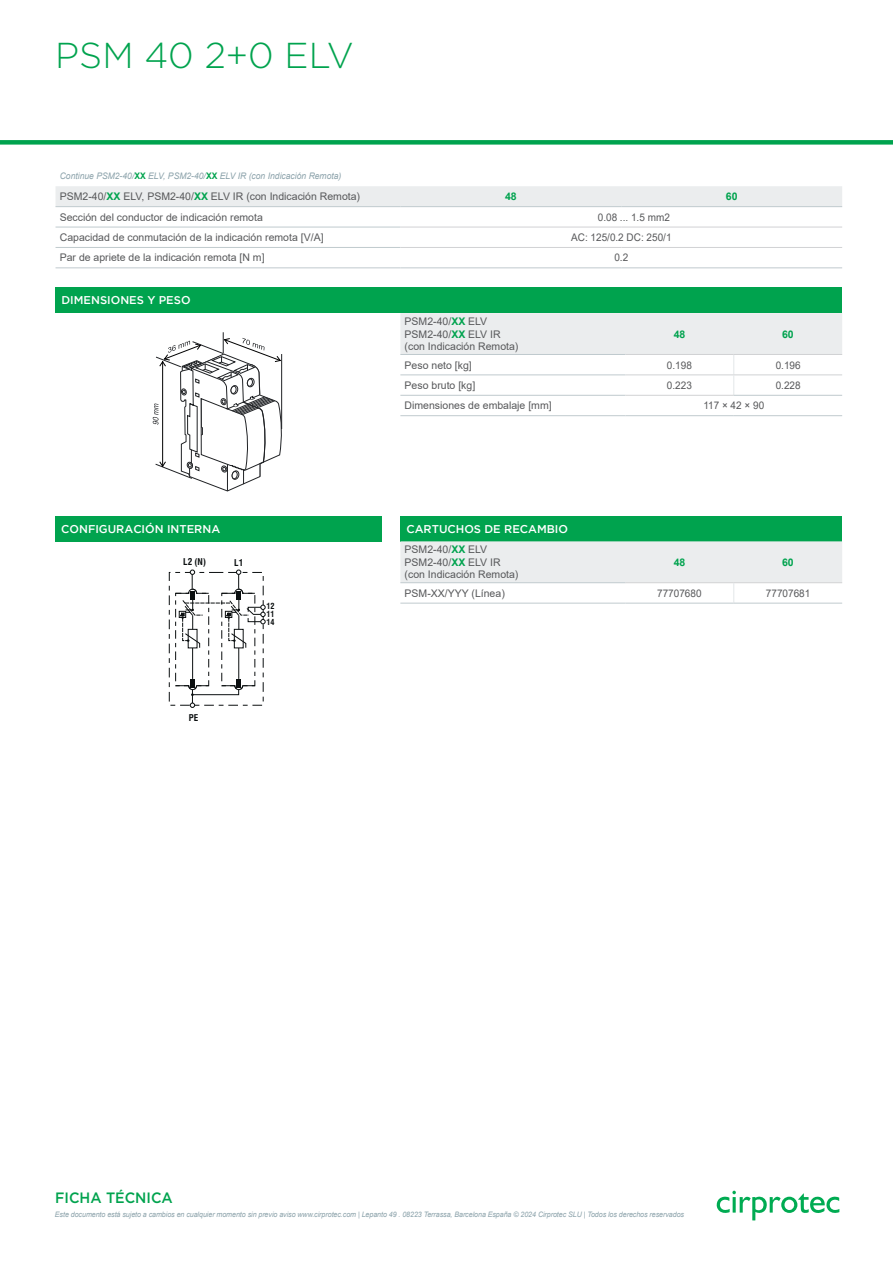
<style>
.page{position:relative;width:893px;height:1263px;background:#fff}
.page>*{position:absolute;margin:0;border:0;box-sizing:border-box;transform-origin:0 0}
.t1{font:300 36px "Gotham";color:#00a34e}
.t2{font:500 15px "Gotham";color:#00a34e;scale:.95 1}
.t3{font:500 11.25px "Gotham";color:#fff}
.t4{font:10.5px/12.6px "Arial";color:#57585a}
.t5{font:10.5px "Arial";color:#57585a;scale:.95 1}
.t6{font:700 10.5px "Arial";color:#00a34e}
.t7{font:700 condensed 9.15px "Swiss 721 BT";color:#0b0f10}
.t8{font:italic 9px "Arial";color:#8ba2aa;scale:.95 1}
.t9{font:700 condensed 8.1px/7.9px "Swiss 721 BT";color:#0b0f10;text-align:justify}
.t10{font:italic 7.5px "Arial";letter-spacing:-.01em;color:#8ba2aa;scale:.95 1}
.s1{font-weight:700;font-style:normal;color:#00a34e}
.s2{font-weight:700;color:#00a34e}
</style>
<div class="page">
<div style="left:56px;top:186px;width:786px;height:20px;background:#ebedee"></div>
<hr style="left:56px;top:206px;width:345px;height:1px;background:#c0cace">
<hr style="left:401px;top:206px;width:220px;height:1px;background:#c0cace">
<hr style="left:621px;top:206px;width:221px;height:1px;background:#c0cace">
<hr style="left:56px;top:227px;width:345px;height:1px;background:#c0cace">
<hr style="left:56px;top:247px;width:345px;height:1px;background:#c0cace">
<hr style="left:56px;top:267px;width:345px;height:1px;background:#c0cace">
<hr style="left:401px;top:227px;width:220px;height:1px;background:#d1d2d4">
<hr style="left:621px;top:227px;width:221px;height:1px;background:#d1d2d4">
<hr style="left:401px;top:247px;width:220px;height:1px;background:#d1d2d4">
<hr style="left:621px;top:247px;width:221px;height:1px;background:#d1d2d4">
<hr style="left:401px;top:267px;width:220px;height:1px;background:#c0cace">
<hr style="left:621px;top:267px;width:221px;height:1px;background:#c0cace">
<svg style="left:153px;top:332px;width:129px;height:159px"></svg>
<div style="left:232px;top:471px;width:7px;height:9px;border:1px solid #202225;border-radius:50%"></div>
<div style="left:232px;top:471px;width:5px;height:8px;background:#fff;border-radius:50%"></div>
<div style="left:232px;top:471px;width:6px;height:8px;border:1px solid #202225;border-radius:50%"></div>
<hr style="left:400px;top:395px;width:225px;height:1px;background:#c0cace">
<svg style="left:400px;top:313px;width:442px;height:82px"></svg>
<hr style="left:400px;top:415px;width:225px;height:1px;background:#c0cace">
<hr style="left:625px;top:395px;width:109px;height:1px;background:#d1d2d4">
<hr style="left:734px;top:395px;width:108px;height:1px;background:#c0cace">
<hr style="left:625px;top:415px;width:109px;height:1px;background:#c0cace">
<hr style="left:734px;top:415px;width:108px;height:1px;background:#c0cace">
<div style="left:55px;top:287px;width:787px;height:26px;background:#00a34e"></div>
<svg style="left:168px;top:569px;width:98px;height:139px"></svg>
<div style="left:55px;top:516px;width:327px;height:26px;background:#00a34e"></div>
<div style="left:400px;top:516px;width:442px;height:25px;background:#00a34e"></div>
<hr style="left:400px;top:603px;width:225px;height:1px;background:#c0cace">
<hr style="left:625px;top:603px;width:109px;height:1px;background:#c0cace">
<svg style="left:400px;top:541px;width:442px;height:62px"></svg>
<hr style="left:734px;top:603px;width:108px;height:1px;background:#c0cace">
<div style="left:0;top:140px;width:893px;height:5px;background:#00a34e"></div>
<svg style="left:717px;top:1191px;width:122px;height:29px"></svg>
<h1 class="t1" style="left:55px;top:33px;width:300px">PSM 40 2+0 ELV</h1>
<p class="t8" style="left:60px;top:170px;width:298px">Continue PSM2-40/<span class="s1">XX</span> ELV, PSM2-40/<span class="s1">XX</span> ELV IR (con Indicación Remota)</p>
<p class="t4" style="left:60px;top:190px;width:302px">PSM2-40/<span class="s2">XX</span> ELV, PSM2-40/<span class="s2">XX</span> ELV IR (con Indicación Remota)</p>
<p class="t6" style="left:505px;top:189px;width:13px">48</p>
<p class="t6" style="left:726px;top:189px;width:13px">60</p>
<p class="t4" style="left:60px;top:211px;width:205px">Sección del conductor de indicación remota</p>
<p class="t5" style="left:598px;top:210px;width:77px">0.08 ... 1.5 mm2</p>
<p class="t4" style="left:60px;top:231px;width:265px">Capacidad de conmutación de la indicación remota [V/A]</p>
<p class="t5" style="left:571px;top:230px;width:107px">AC: 125/0.2 DC: 250/1</p>
<p class="t4" style="left:60px;top:251px;width:206px">Par de apriete de la indicación remota [N m]</p>
<p class="t5" style="left:614px;top:251px;width:16px">0.2</p>
<p class="t3" style="left:61px;top:294px;width:131px">DIMENSIONES Y PESO</p>
<p class="t4" style="left:405px;top:315px;width:115px">PSM2-40/<span class="s2">XX</span> ELV<br>PSM2-40/<span class="s2">XX</span> ELV IR (con Indicación Remota)</p>
<p class="t6" style="left:674px;top:327px;width:13px">48</p>
<p class="t6" style="left:782px;top:327px;width:13px">60</p>
<p class="t4" style="left:405px;top:358px;width:69px">Peso neto [kg]</p>
<p class="t5" style="left:667px;top:358px;width:28px">0.198</p>
<p class="t5" style="left:776px;top:358px;width:28px">0.196</p>
<p class="t4" style="left:405px;top:379px;width:72px">Peso bruto [kg]</p>
<p class="t5" style="left:667px;top:378px;width:28px">0.223</p>
<p class="t5" style="left:776px;top:378px;width:28px">0.228</p>
<p class="t4" style="left:405px;top:399px;width:149px">Dimensiones de embalaje [mm]</p>
<p class="t5" style="left:703px;top:398px;width:66px">117 × 42 × 90</p>
<p class="t3" style="left:61px;top:522px;width:160px">CONFIGURACIÓN INTERNA</p>
<p class="t3" style="left:406px;top:522px;width:163px">CARTUCHOS DE RECAMBIO</p>
<p class="t4" style="left:405px;top:543px;width:115px">PSM2-40/<span class="s2">XX</span> ELV<br>PSM2-40/<span class="s2">XX</span> ELV IR (con Indicación Remota)</p>
<p class="t7" style="left:183px;top:556px;width:24px">L2 (N)</p>
<p class="t7" style="left:234px;top:557px;width:11px">L1</p>
<p class="t6" style="left:674px;top:555px;width:13px">48</p>
<p class="t6" style="left:782px;top:555px;width:13px">60</p>
<p class="t7" style="left:189px;top:712px;width:11px">PE</p>
<p class="t9" style="left:266px;top:602px;width:10px">12<br>11<br>14</p>
<p class="t4" style="left:405px;top:587px;width:102px">PSM-XX/YYY (Línea)</p>
<p class="t5" style="left:657px;top:586px;width:48px">77707680</p>
<p class="t5" style="left:766px;top:586px;width:48px">77707681</p>
<h2 class="t2" style="left:55px;top:1187px;width:125px">FICHA TÉCNICA</h2>
<p class="t10" style="left:55px;top:1210px;width:664px">Este documento está sujeto a cambios en cualquier momento sin previo aviso www.cirprotec.com | Lepanto 49 . 08223 Terrassa, Barcelona España © 2024 Cirprotec SLU | Todos los derechos reservados</p>
</div>
